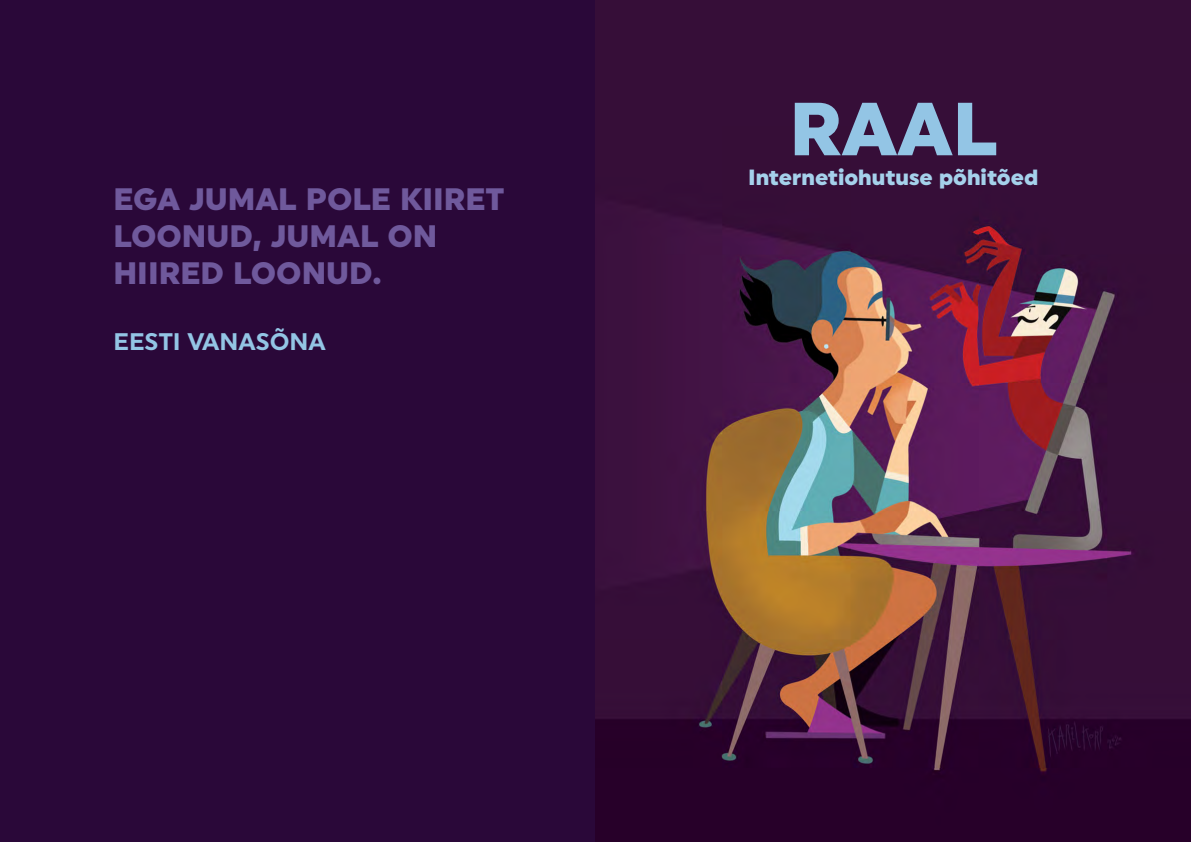
<style>
.page{position:relative;width:1191px;height:842px;background:#2a0839}
.page>*{position:absolute;margin:0;border:0;box-sizing:border-box;transform-origin:0 0}
.t1{font:900 75px "Uniform";color:#93c5e5}
.t2{font:900 31px/37.2px "Uniform";color:#6f599c}
.t3{font:700 24px "Uniform";color:#93c5e5}
.t4{font:900 22px "Uniform";color:#a5d1eb}
</style>
<div class="page">
<img style="left:595px;top:0;width:596px;height:842px">
<p class="t2" style="left:113px;top:180px;width:392px">EGA JUMAL POLE KIIRET<br>LOONUD, JUMAL ON<br>HIIRED LOONUD.</p>
<p class="t3" style="left:113px;top:327px;width:214px">EESTI VANASÕNA</p>
<h1 class="t1" style="left:789px;top:84px;width:209px">RAAL</h1>
<p class="t4" style="left:748px;top:164px;width:291px">Internetiohutuse põhitõed</p>
</div>
